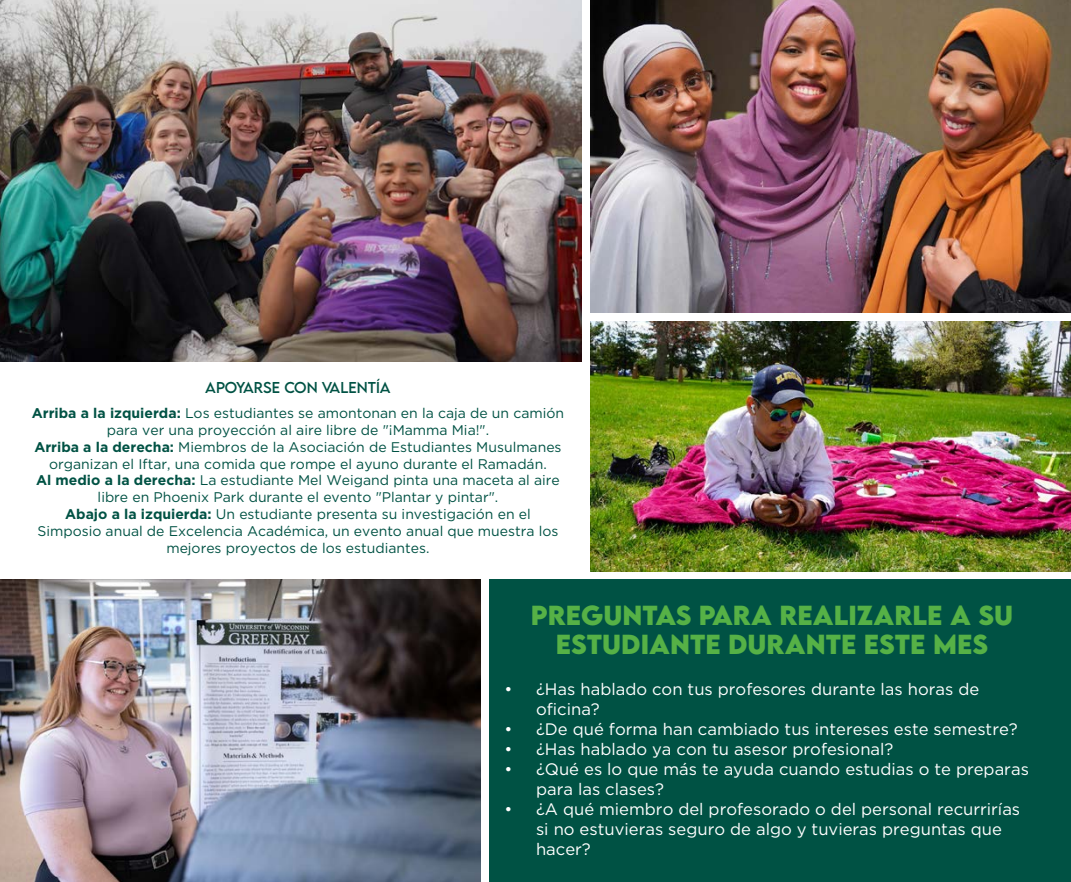
<style>
.page{position:relative;width:1071px;height:882px;background:#fff}
.page>*{position:absolute;margin:0;border:0;box-sizing:border-box;transform-origin:0 0}
.t1{font:700 24.5px/29.4px "LEMONMILK";color:#56b146;text-align:center}
.t2{font:16.62px/19.9px "Gotham";color:#fff}
.t3{font:14px/16.8px "Gotham";color:#005244;text-align:center}
.t4{font:14px "LEMONMILK";color:#005244}
.s1{font-weight:700}
</style>
<div class="page">
<img style="left:0;top:580px;width:480px;height:302px">
<img style="left:591px;top:0;width:480px;height:313px">
<img style="left:0;top:0;width:582px;height:361px">
<div style="left:489px;top:580px;width:582px;height:302px;background:#005244"></div>
<img style="left:591px;top:321px;width:480px;height:250px">
<p class="t4" style="left:205px;top:379px;width:187px">APOYARSE CON VALENTÍA</p>
<p class="t3" style="left:32px;top:404px;width:534px"><span class="s1">Arriba a la izquierda:</span> Los estudiantes se amontonan en la caja de un camión para ver una proyección al aire libre de "¡Mamma Mia!".<br><span class="s1">Arriba a la derecha:</span> Miembros de la Asociación de Estudiantes Musulmanes organizan el Iftar, una comida que rompe el ayuno durante el Ramadán.<br><span class="s1">Al medio a la derecha:</span> La estudiante Mel Weigand pinta una maceta al aire libre en Phoenix Park durante el evento "Plantar y pintar".<br><span class="s1">Abajo a la izquierda:</span> Un estudiante presenta su investigación en el Simposio anual de Excelencia Académica, un evento anual que muestra los mejores proyectos de los estudiantes.</p>
<h1 class="t1" style="left:531px;top:601px;width:484px">PREGUNTAS PARA REALIZARLE A SU<br>ESTUDIANTE DURANTE ESTE MES</h1>
<p class="t2" style="left:536px;top:679px;width:445px;text-indent:-32px">• ¿Has hablado con tus profesores durante las horas de oficina?</p>
<p class="t2" style="left:505px;top:719px;width:515px">• ¿De qué forma han cambiado tus intereses este semestre?</p>
<p class="t2" style="left:505px;top:739px;width:390px">• ¿Has hablado ya con tu asesor profesional?</p>
<p class="t2" style="left:536px;top:759px;width:494px;text-indent:-32px">• ¿Qué es lo que más te ayuda cuando estudias o te preparas para las clases?</p>
<p class="t2" style="left:536px;top:799px;width:486px;text-indent:-32px">• ¿A qué miembro del profesorado o del personal recurrirías si no estuvieras seguro de algo y tuvieras preguntas que hacer?</p>
</div>
